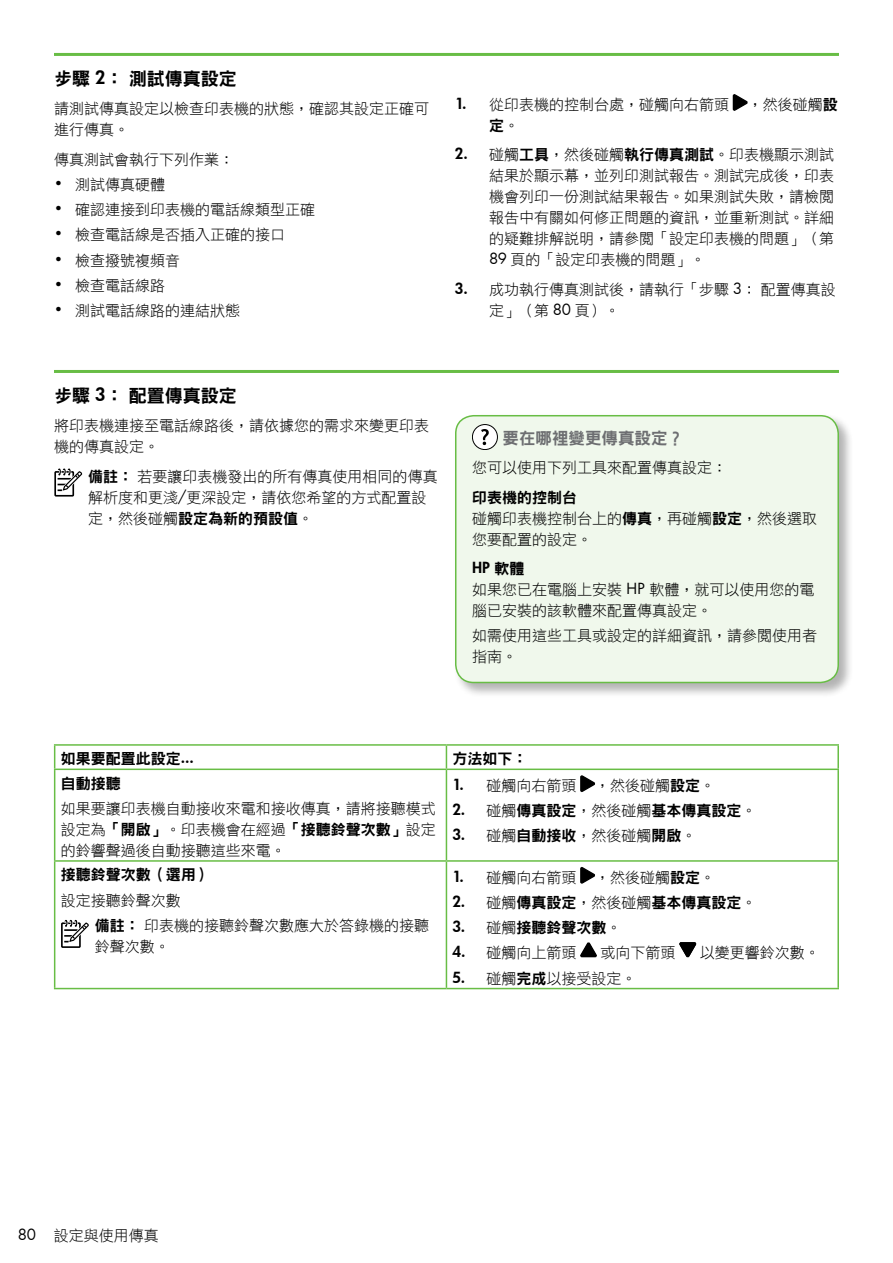
<style>
.page{position:relative;width:893px;height:1263px;background:#fff}
.page>*{position:absolute;margin:0;border:0;box-sizing:border-box;transform-origin:0 0}
.t1{font:18px "DFN Hei XB HK BF";color:#000}
.t2{font:16.5px "DFN Hei XB HK BF";color:#6d6e71}
.t3{font:15px/21px "DF Hei Lt HK BF";color:#000}
.t4{font:15px "DFN Hei XB HK BF";color:#000}
.t5{font:15px "Futura Hv";color:#000}
.s1{font-family:"Futura Hv"}
.s2{font-family:"Futura Bk"}
.s3{font-family:"DFN Hei XB HK BF"}
.s4{font-family:"DF Hei Lt HK BF"}
</style>
<div class="page">
<div style="left:453px;top:413px;width:400px;height:285px;background:#000;opacity:.3"></div>
<div style="left:456px;top:416px;width:382px;height:266px;background:#f0f8ec;border-radius:18px"></div>
<div style="left:455px;top:415px;width:384px;height:268px;border:2px solid #68bd45;border-radius:18px"></div>
<hr style="left:54px;top:370px;width:785px;height:3px;background:#68bd45">
<div style="left:54px;top:471px;width:20px;height:26px;border:2px solid #000"></div>
<svg style="left:57px;top:468px;width:26px;height:25px"></svg>
<hr style="left:54px;top:768px;width:392px;height:2px;background:#68bd45">
<hr style="left:54px;top:744px;width:392px;height:2px;background:#68bd45">
<svg style="left:54px;top:746px;width:1px;height:22px"></svg>
<hr style="left:446px;top:744px;width:393px;height:2px;background:#68bd45">
<svg style="left:446px;top:746px;width:1px;height:22px"></svg>
<hr style="left:837px;top:746px;width:2px;height:22px;background:#68bd45">
<hr style="left:54px;top:770px;width:1px;height:90px;background:#68bd45">
<hr style="left:446px;top:770px;width:1px;height:90px;background:#68bd45">
<hr style="left:837px;top:770px;width:2px;height:90px;background:#68bd45">
<hr style="left:54px;top:860px;width:392px;height:2px;background:#68bd45">
<hr style="left:54px;top:862px;width:1px;height:126px;background:#68bd45">
<hr style="left:446px;top:860px;width:393px;height:2px;background:#68bd45">
<hr style="left:446px;top:862px;width:1px;height:126px;background:#68bd45">
<hr style="left:837px;top:862px;width:2px;height:126px;background:#68bd45">
<hr style="left:54px;top:988px;width:392px;height:1px;background:#68bd45">
<hr style="left:446px;top:988px;width:393px;height:1px;background:#68bd45">
<hr style="left:446px;top:768px;width:393px;height:2px;background:#68bd45">
<svg style="left:580px;top:776px;width:15px;height:16px"></svg>
<div style="left:61px;top:922px;width:20px;height:26px;border:2px solid #000"></div>
<svg style="left:63px;top:919px;width:26px;height:26px"></svg>
<svg style="left:580px;top:867px;width:15px;height:17px"></svg>
<svg style="left:580px;top:942px;width:17px;height:16px"></svg>
<svg style="left:679px;top:942px;width:17px;height:16px"></svg>
<div style="left:472px;top:424px;width:25px;height:26px;background:#fff;border-radius:50%"></div>
<div style="left:472px;top:424px;width:26px;height:26px;border:1px solid #000;border-radius:50%"></div>
<svg style="left:481px;top:429px;width:8px;height:16px"></svg>
<hr style="left:54px;top:53px;width:785px;height:3px;background:#68bd45">
<svg style="left:732px;top:94px;width:16px;height:17px"></svg>
<p class="t1" style="left:54px;top:69px;width:184px">步驟 <span class="s1">2</span>：測試傳真設定</p>
<p class="t3" style="left:54px;top:98px;width:377px">請測試傳真設定以檢查印表機的狀態，確認其設定正確可進行傳真。</p>
<p class="t3" style="left:54px;top:149px;width:182px">傳真測試會執行下列作業：</p>
<p class="t3" style="left:54px;top:174px;width:112px"><span class="s2">•</span> 測試傳真硬體</p>
<p class="t3" style="left:54px;top:199px;width:263px"><span class="s2">•</span> 確認連接到印表機的電話線類型正確</p>
<p class="t3" style="left:54px;top:224px;width:233px"><span class="s2">•</span> 檢查電話線是否插入正確的接口</p>
<p class="t3" style="left:54px;top:250px;width:127px"><span class="s2">•</span> 檢查撥號複頻音</p>
<p class="t3" style="left:54px;top:275px;width:112px"><span class="s2">•</span> 檢查電話線路</p>
<p class="t3" style="left:54px;top:300px;width:188px"><span class="s2">•</span> 測試電話線路的連結狀態</p>
<p class="t3" style="left:455px;top:94px;width:384px"><span class="s1">1.</span> 從印表機的控制台處，碰觸向右箭頭 ，然後碰觸<span class="s3">設</span></p>
<p class="t4" style="left:489px;top:118px;width:31px">定<span class="s4">。</span></p>
<p class="t3" style="left:489px;top:144px;width:347px;text-align:justify;text-indent:-34px"><span class="s1">2.</span> 碰觸<span class="s3">工具</span>，然後碰觸<span class="s3">執行傳真測試</span>。印表機顯示測試結果於顯示幕，並列印測試報告。測試完成後，印表機會列印一份測試結果報告。如果測試失敗，請檢閱報告中有關如何修正問題的資訊，並重新測試。詳細的疑難排解說明，請參閱「設定印表機的問題」（第<span class="s2">89</span> 頁的「設定印表機的問題」。</p>
<p class="t3" style="left:489px;top:279px;width:348px;text-indent:-34px"><span class="s1">3.</span> 成功執行傳真測試後，請執行「步驟 <span class="s2">3</span>：配置傳真設定」（第 <span class="s2">80</span> 頁）。</p>
<p class="t1" style="left:54px;top:386px;width:184px">步驟 <span class="s1">3</span>：配置傳真設定</p>
<p class="t3" style="left:54px;top:415px;width:376px">將印表機連接至電話線路後，請依據您的需求來變更印表機的傳真設定。</p>
<p class="t3" style="left:88px;top:466px;width:351px"><span class="s3">備註：</span>若要讓印表機發出的所有傳真使用相同的傳真解析度和更淺<span class="s2">/</span>更深設定，請依您希望的方式配置設</p>
<p class="t4" style="left:88px;top:511px;width:226px"><span class="s4">定，然後碰觸</span>設定為新的預設值<span class="s4">。</span></p>
<p class="t2" style="left:503px;top:429px;width:183px">要在哪裡變更傳真設定？</p>
<p class="t3" style="left:472px;top:457px;width:256px">您可以使用下列工具來配置傳真設定：</p>
<p class="t4" style="left:472px;top:490px;width:106px">印表機的控制台</p>
<p class="t3" style="left:472px;top:507px;width:346px">碰觸印表機控制台上的<span class="s3">傳真</span>，再碰觸<span class="s3">設定</span>，然後選取您要配置的設定。</p>
<p class="t5" style="left:472px;top:558px;width:54px">HP <span class="s3">軟體</span></p>
<p class="t3" style="left:472px;top:579px;width:344px">如果您已在電腦上安裝 <span class="s2">HP</span> 軟體，就可以使用您的電腦已安裝的該軟體來配置傳真設定。</p>
<p class="t3" style="left:472px;top:625px;width:346px">如需使用這些工具或設定的詳細資訊，請參閱使用者指南。</p>
<p class="t4" style="left:61px;top:751px;width:135px">如果要配置此設定<span class="s1">...</span></p>
<p class="t4" style="left:452px;top:751px;width:76px">方法如下：</p>
<p class="t4" style="left:61px;top:776px;width:61px">自動接聽</p>
<p class="t3" style="left:61px;top:798px;width:377px;text-align:justify">如果要讓印表機自動接收來電和接收傳真，請將接聽模式設定為<span class="s3">「開啟」</span>。印表機會在經過<span class="s3">「接聽鈴聲次數」</span>設定的鈴響聲過後自動接聽這些來電。</p>
<p class="t3" style="left:452px;top:775px;width:264px"><span class="s1">1.</span> 碰觸向右箭頭 ，然後碰觸<span class="s3">設定</span>。</p>
<p class="t4" style="left:452px;top:803px;width:306px"><span class="s1">2.</span> <span class="s4">碰觸</span>傳真設定<span class="s4">，然後碰觸</span>基本傳真設定<span class="s4">。</span></p>
<p class="t3" style="left:452px;top:825px;width:246px"><span class="s1">3.</span> 碰觸<span class="s3">自動接收</span>，然後碰觸<span class="s3">開啟</span>。</p>
<p class="t4" style="left:61px;top:867px;width:151px">接聽鈴聲次數（選用）</p>
<p class="t3" style="left:95px;top:887px;width:336px;line-height:25.3px;text-indent:-34px">設定接聽鈴聲次數<br><span class="s3">備註：</span>印表機的接聽鈴聲次數應大於答錄機的接聽</p>
<p class="t3" style="left:95px;top:936px;width:76px">鈴聲次數。</p>
<p class="t3" style="left:452px;top:866px;width:264px"><span class="s1">1.</span> 碰觸向右箭頭 ，然後碰觸<span class="s3">設定</span>。</p>
<p class="t4" style="left:452px;top:895px;width:306px"><span class="s1">2.</span> <span class="s4">碰觸</span>傳真設定<span class="s4">，然後碰觸</span>基本傳真設定<span class="s4">。</span></p>
<p class="t4" style="left:452px;top:920px;width:171px"><span class="s1">3.</span> <span class="s4">碰觸</span>接聽鈴聲次數<span class="s4">。</span></p>
<p class="t3" style="left:452px;top:942px;width:126px"><span class="s1">4.</span> 碰觸向上箭頭</p>
<p class="t3" style="left:601px;top:942px;width:76px">或向下箭頭</p>
<p class="t3" style="left:700px;top:942px;width:122px">以變更響鈴次數。</p>
<p class="t3" style="left:452px;top:967px;width:186px"><span class="s1">5.</span> 碰觸<span class="s3">完成</span>以接受設定。</p>
<p class="t3" style="left:18px;top:1225px;width:142px"><span class="s2">80</span> 設定與使用傳真</p>
</div>
